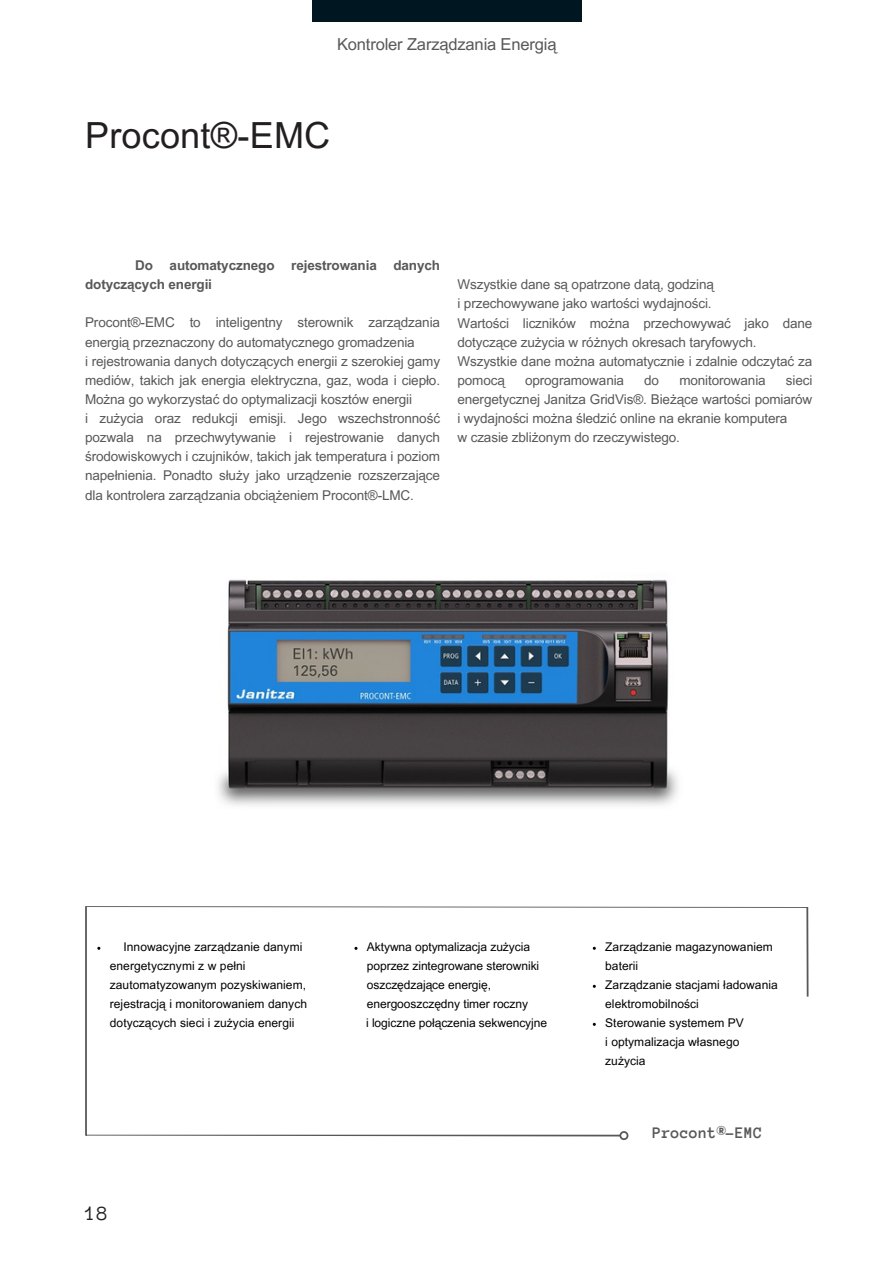
<style>
.page{position:relative;width:894px;height:1264px;background:#fff}
.page>*{position:absolute;margin:0;border:0;box-sizing:border-box;transform-origin:0 0}
.t1{font:36px "Arial MT Pro";letter-spacing:.005em;color:#231f20}
.t2{font:21px "Anonymous Pro";color:#231f20}
.t3{font:16.5px "Arial MT Pro";letter-spacing:-.01em;color:#58585a}
.t4{font:700 16.5px "Anonymous Pro";letter-spacing:.01em;color:#58585a}
.t5{font:13.5px/19.2px "Arial MT Pro";letter-spacing:-.01em;color:#58585a}
.t6{font:700 13.5px/19.2px "Arial MT Pro";letter-spacing:-.01em;color:#58585a}
.t7{font:12px/19px "Arial MT Pro";letter-spacing:.005em;color:#000}
</style>
<div class="page">
<div style="left:312px;top:0;width:269px;height:21px;background:#001722"></div>
<svg style="left:85px;top:906px;width:723px;height:230px"></svg>
<svg style="left:619px;top:1131px;width:9px;height:9px"></svg>
<img style="left:218px;top:579px;width:460px;height:227px">
<h5 class="t3" style="left:337px;top:38px;width:221px">Kontroler Zarządzania Energią</h5>
<h4 class="t1" style="left:85px;top:122px;width:246px">Procont®-EMC</h4>
<p class="t6" style="left:85px;top:257px;width:356px;text-indent:50px">Do automatycznego rejestrowania danych dotyczących energii</p>
<p class="t5" style="left:85px;top:315px;width:356px">Procont®-EMC to inteligentny sterownik zarządzania energią przeznaczony do automatycznego gromadzenia<br>i rejestrowania danych dotyczących energii z szerokiej gamy mediów, takich jak energia elektryczna, gaz, woda i ciepło.<br>Można go wykorzystać do optymalizacji kosztów energii<br>i zużycia oraz redukcji emisji. Jego wszechstronność pozwala na przechwytywanie i rejestrowanie danych środowiskowych i czujników, takich jak temperatura i poziom napełnienia. Ponadto służy jako urządzenie rozszerzające dla kontrolera zarządzania obciążeniem Procont®-LMC.</p>
<h2 class="t5" style="left:457px;top:277px;width:356px">Wszystkie dane są opatrzone datą, godziną<br>i przechowywane jako wartości wydajności.<br>Wartości liczników można przechowywać jako dane dotyczące zużycia w różnych okresach taryfowych.<br>Wszystkie dane można automatycznie i zdalnie odczytać za pomocą</h2>
<h2 class="t5" style="left:457px;top:372px;width:356px;text-align:justify;text-indent:328px">sieci energetycznej Janitza GridVis®. Bieżące wartości pomiarów i wydajności można śledzić online na ekranie komputera</h2>
<p class="t5" style="left:457px;top:430px;width:224px">w czasie zbliżonym do rzeczywistego.</p>
<h2 class="t5" style="left:525px;top:372px;width:100px">oprogramowania</h2>
<h2 class="t5" style="left:644px;top:372px;width:16px">do</h2>
<h2 class="t5" style="left:679px;top:372px;width:88px">monitorowania</h2>
<h5 class="t7" style="left:110px;top:938px;width:199px;text-indent:14px">Innowacyjne zarządzanie danymi energetycznymi z w pełni zautomatyzowanym pozyskiwaniem, rejestracją i monitorowaniem danych</h5>
<p class="t7" style="left:110px;top:1014px;width:186px">dotyczących sieci i zużycia energii</p>
<h1 class="t2" style="left:85px;top:1202px;width:25px">18</h1>
<p class="t7" style="left:367px;top:938px;width:174px">Aktywna optymalizacja zużycia poprzez zintegrowane sterowniki oszczędzające energię, energooszczędny timer roczny</p>
<p class="t7" style="left:366px;top:1014px;width:182px">i logiczne połączenia sekwencyjne</p>
<p class="t7" style="left:605px;top:938px;width:169px">Zarządzanie magazynowaniem baterii</p>
<p class="t7" style="left:605px;top:976px;width:174px">Zarządzanie stacjami ładowania elektromobilności</p>
<p class="t7" style="left:605px;top:1014px;width:140px">Sterowanie systemem PV</p>
<p class="t7" style="left:605px;top:1033px;width:136px">i optymalizacja własnego</p>
<p class="t7" style="left:605px;top:1052px;width:42px">zużycia</p>
<p class="t4" style="left:652px;top:1124px;width:111px">Procont®-EMC</p>
</div>
